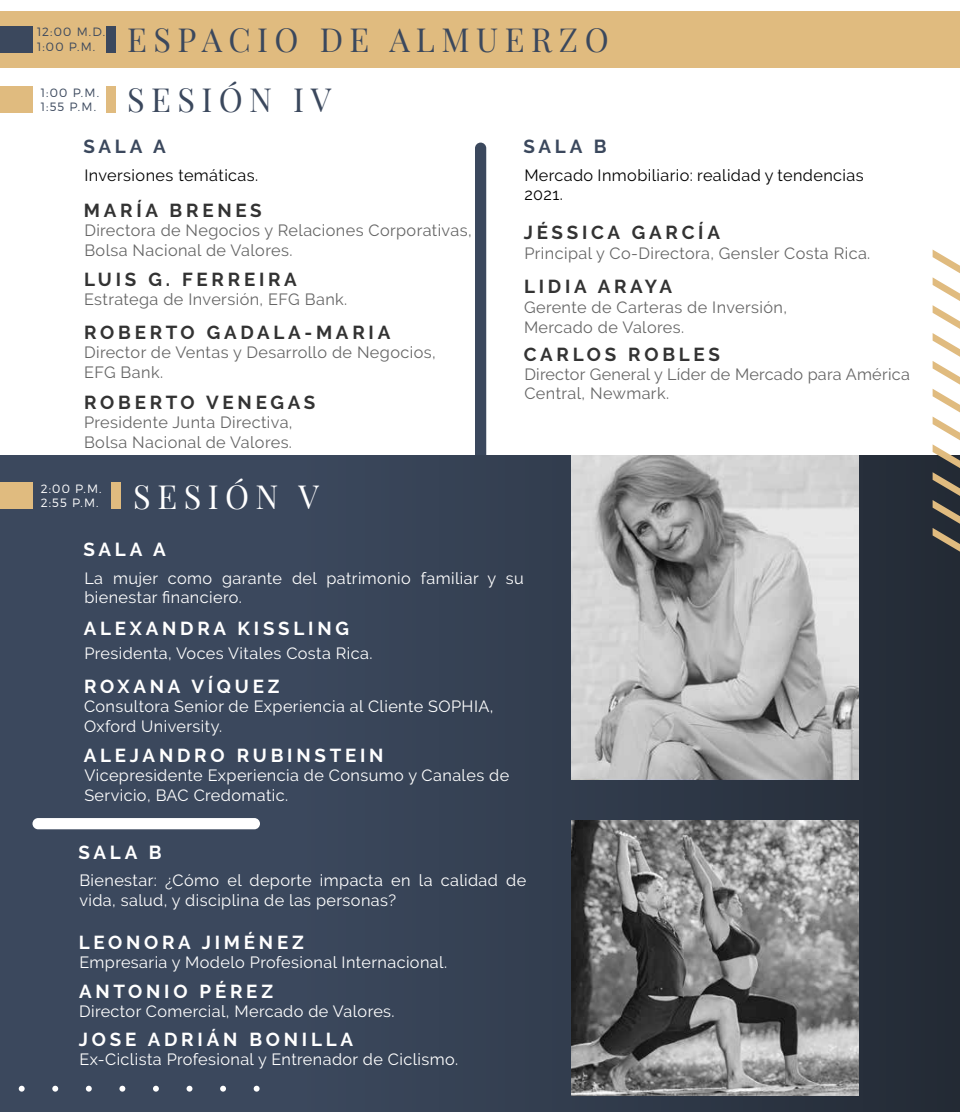
<style>
.page{position:relative;width:960px;height:1112px;background:#fff}
.page>*{position:absolute;margin:0;border:0;box-sizing:border-box;transform-origin:0 0}
.t1{font:32.5px "Playfair Display";letter-spacing:.2em;color:#3b485d}
.t2{font:32.5px "Playfair Display";letter-spacing:.2em;color:#fff}
.t3{font:700 18.88px "Raleway";letter-spacing:.2em;color:#3b485d}
.t4{font:700 18.88px "Raleway";letter-spacing:.2em;color:#fff}
.t5{font:700 18.75px "Raleway";letter-spacing:.2em;color:#333}
.t6{font:700 18.75px "Raleway";letter-spacing:.2em;color:#fff}
.t7{font:16.25px/19.5px "Raleway";letter-spacing:.025em;color:#fff}
.t8{font:16.25px/19.5px "Raleway";letter-spacing:.025em;color:#666}
.t9{font:16.25px/19.5px "Raleway";letter-spacing:.025em;color:#000}
.t10{font:300 12px/14.4px "Montserrat";letter-spacing:.1em;color:#3b485d}
.t11{font:300 12px/14.4px "Montserrat";color:#fff}
</style>
<div class="page">
<div style="left:0;top:86px;width:32px;height:26px;background:#e0bb7f"></div>
<div style="left:475px;top:142px;width:11px;height:319px;background:#3b485d;border-radius:6px"></div>
<div style="left:0;top:11px;width:960px;height:57px;background:#e0bb7f"></div>
<div style="left:106px;top:86px;width:10px;height:26px;background:#e0bb7f"></div>
<div style="left:0;top:455px;width:960px;height:656px;background:linear-gradient(to right,#3f4e65,#2c333e)"></div>
<div style="left:32px;top:818px;width:228px;height:11px;background:#fff;border-radius:6px"></div>
<div style="left:0;top:482px;width:32px;height:27px;background:#e0bb7f"></div>
<svg style="left:571px;top:455px;width:288px;height:324px;background:#b8b8b8"></svg>
<svg style="left:571px;top:820px;width:288px;height:275px;background:#7e7e7e"></svg>
<div style="left:111px;top:482px;width:10px;height:27px;background:#e0bb7f"></div>
<svg style="left:933px;top:250px;width:27px;height:311px"></svg>
<svg style="left:52px;top:1085px;width:6px;height:6px"></svg>
<svg style="left:86px;top:1085px;width:6px;height:6px"></svg>
<svg style="left:119px;top:1085px;width:6px;height:6px"></svg>
<svg style="left:153px;top:1085px;width:6px;height:6px"></svg>
<svg style="left:187px;top:1085px;width:5px;height:6px"></svg>
<svg style="left:19px;top:1085px;width:6px;height:6px"></svg>
<svg style="left:220px;top:1085px;width:6px;height:6px"></svg>
<svg style="left:254px;top:1085px;width:6px;height:6px"></svg>
<div style="left:0;top:26px;width:32px;height:26px;background:#3b485d"></div>
<div style="left:106px;top:26px;width:10px;height:26px;background:#3b485d"></div>
<p class="t10" style="left:37px;top:25px;width:70px">12:00 M.D.<br>1:00 P.M.</p>
<h1 class="t1" style="left:127px;top:19px;width:483px">ESPACIO DE ALMUERZO</h1>
<p class="t10" style="left:41px;top:85px;width:60px">1:00 P.M.<br>1:55 P.M.</p>
<h1 class="t1" style="left:127px;top:79px;width:206px">SESIÓN IV</h1>
<p class="t3" style="left:83px;top:136px;width:84px">SALA A</p>
<p class="t9" style="left:84px;top:165px;width:175px">Inversiones temáticas.</p>
<p class="t5" style="left:84px;top:199px;width:179px">MARÍA BRENES</p>
<p class="t8" style="left:84px;top:220px;width:389px">Directora de Negocios y Relaciones Corporativas,<br>Bolsa Nacional de Valores.</p>
<p class="t5" style="left:84px;top:268px;width:214px">LUIS G. FERREIRA</p>
<p class="t8" style="left:84px;top:290px;width:265px">Estratega de Inversión, EFG Bank.</p>
<p class="t5" style="left:84px;top:321px;width:308px">ROBERTO GADALA-MARIA</p>
<p class="t8" style="left:84px;top:342px;width:353px">Director de Ventas y Desarrollo de Negocios,<br>EFG Bank.</p>
<p class="t5" style="left:84px;top:391px;width:233px">ROBERTO VENEGAS</p>
<p class="t8" style="left:84px;top:412px;width:210px">Presidente Junta Directiva,<br>Bolsa Nacional de Valores.</p>
<p class="t11" style="left:41px;top:481px;width:62px">2:00 P.M.<br>2:55 P.M.</p>
<h1 class="t2" style="left:133px;top:477px;width:187px">SESIÓN V</h1>
<p class="t4" style="left:83px;top:538px;width:84px">SALA A</p>
<p class="t3" style="left:523px;top:136px;width:85px">SALA B</p>
<p class="t9" style="left:524px;top:165px;width:341px">Mercado Inmobiliario: realidad y tendencias<br>2021.</p>
<p class="t5" style="left:524px;top:222px;width:198px">JÉSSICA GARCÍA</p>
<p class="t8" style="left:524px;top:243px;width:347px">Principal y Co-Directora, Gensler Costa Rica.</p>
<p class="t5" style="left:524px;top:276px;width:150px">LIDIA ARAYA</p>
<p class="t8" style="left:524px;top:297px;width:265px">Gerente de Carteras de Inversión,<br>Mercado de Valores.</p>
<p class="t5" style="left:524px;top:343px;width:198px">CARLOS ROBLES</p>
<p class="t8" style="left:524px;top:364px;width:387px">Director General y Líder de Mercado para América<br>Central, Newmark.</p>
<p class="t7" style="left:84px;top:568px;width:441px">La mujer como garante del patrimonio familiar y su bienestar financiero.</p>
<p class="t6" style="left:84px;top:618px;width:267px">ALEXANDRA KISSLING</p>
<p class="t7" style="left:84px;top:643px;width:290px">Presidenta, Voces Vitales Costa Rica.</p>
<p class="t6" style="left:84px;top:675px;width:197px">ROXANA VÍQUEZ</p>
<p class="t7" style="left:84px;top:696px;width:411px">Consultora Senior de Experiencia al Cliente SOPHIA,<br>Oxford University.</p>
<p class="t6" style="left:84px;top:744px;width:301px">ALEJANDRO RUBINSTEIN</p>
<p class="t7" style="left:84px;top:765px;width:426px">Vicepresidente Experiencia de Consumo y Canales de<br>Servicio, BAC Credomatic.</p>
<p class="t4" style="left:78px;top:841px;width:85px">SALA B</p>
<p class="t7" style="left:79px;top:870px;width:448px">Bienestar: ¿Cómo el deporte impacta en la calidad de vida, salud, y disciplina de las personas?</p>
<p class="t6" style="left:79px;top:931px;width:227px">LEONORA JIMÉNEZ</p>
<p class="t7" style="left:79px;top:952px;width:369px">Empresaria y Modelo Profesional Internacional.</p>
<p class="t6" style="left:79px;top:980px;width:196px">ANTONIO PÉREZ</p>
<p class="t7" style="left:79px;top:1001px;width:317px">Director Comercial, Mercado de Valores.</p>
<p class="t6" style="left:79px;top:1028px;width:276px">JOSE ADRIÁN BONILLA</p>
<p class="t7" style="left:79px;top:1049px;width:380px">Ex-Ciclista Profesional y Entrenador de Ciclismo.</p>
</div>
